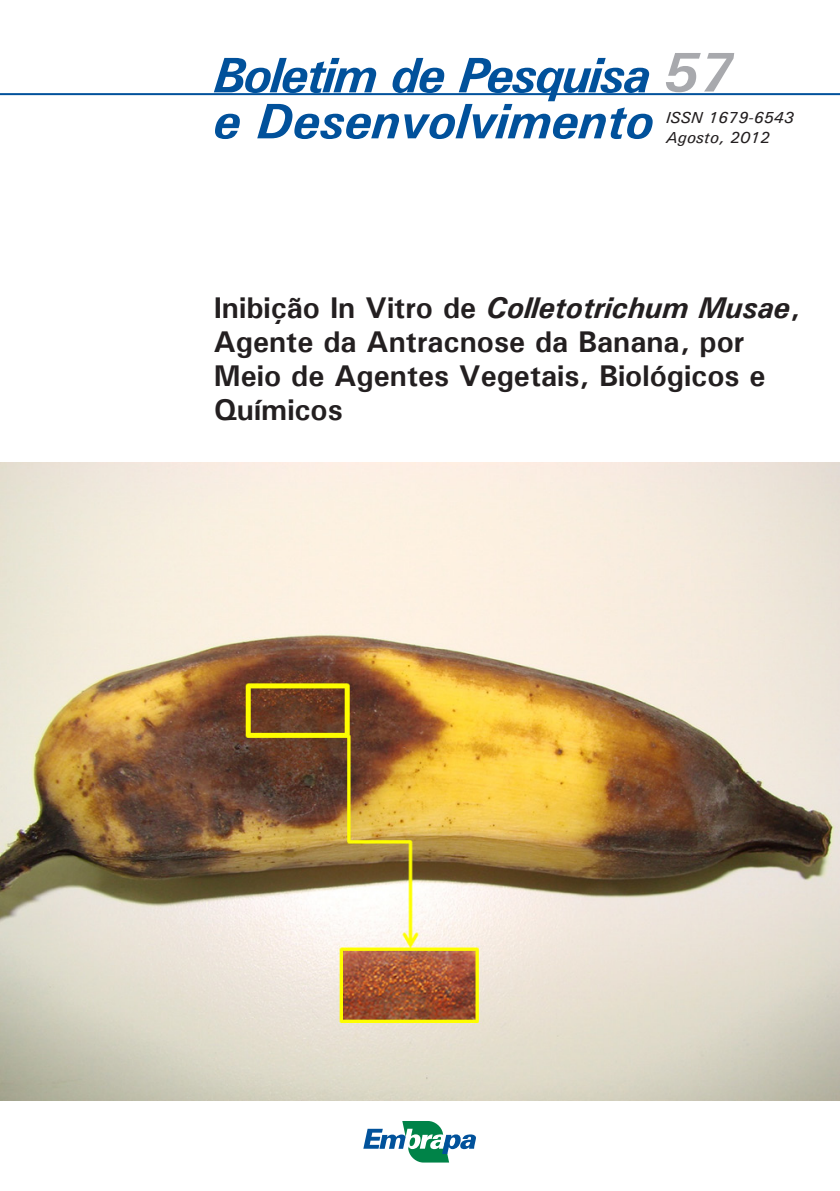
<style>
.page{position:relative;width:840px;height:1191px;background:#fff}
.page>*{position:absolute;margin:0;border:0;box-sizing:border-box;transform-origin:0 0}
.t1{font:italic 700 56px "Univers";color:#a8a9ad}
.t2{font:italic 700 50px "Univers";letter-spacing:-.015em;color:#01519b}
.t3{font:700 30px/34px "Univers";color:#231f20}
.t4{font:italic 16px "Univers";color:#231f20}
.s1{font-style:italic}
</style>
<div class="page">
<hr style="left:0;top:93px;width:839px;height:2px;background:#01519b">
<svg style="left:363px;top:1121px;width:113px;height:41px"></svg>
<img style="left:0;top:462px;width:839px;height:638px">
<p class="t2" style="left:213px;top:43px;width:438px">Boletim de Pesquisa</p>
<p class="t2" style="left:213px;top:89px;width:441px">e Desenvolvimento</p>
<p class="t1" style="left:662px;top:37px;width:72px">57</p>
<p class="t4" style="left:665px;top:108px;width:129px">ISSN 1679-6543</p>
<p class="t4" style="left:665px;top:127px;width:106px">Agosto, 2012</p>
<p class="t3" style="left:213px;top:290px;width:587px">Inibição In Vitro de <span class="s1">Colletotrichum Musae</span>,<br>Agente da Antracnose da Banana, por<br>Meio de Agentes Vegetais, Biológicos e<br>Químicos</p>
</div>
